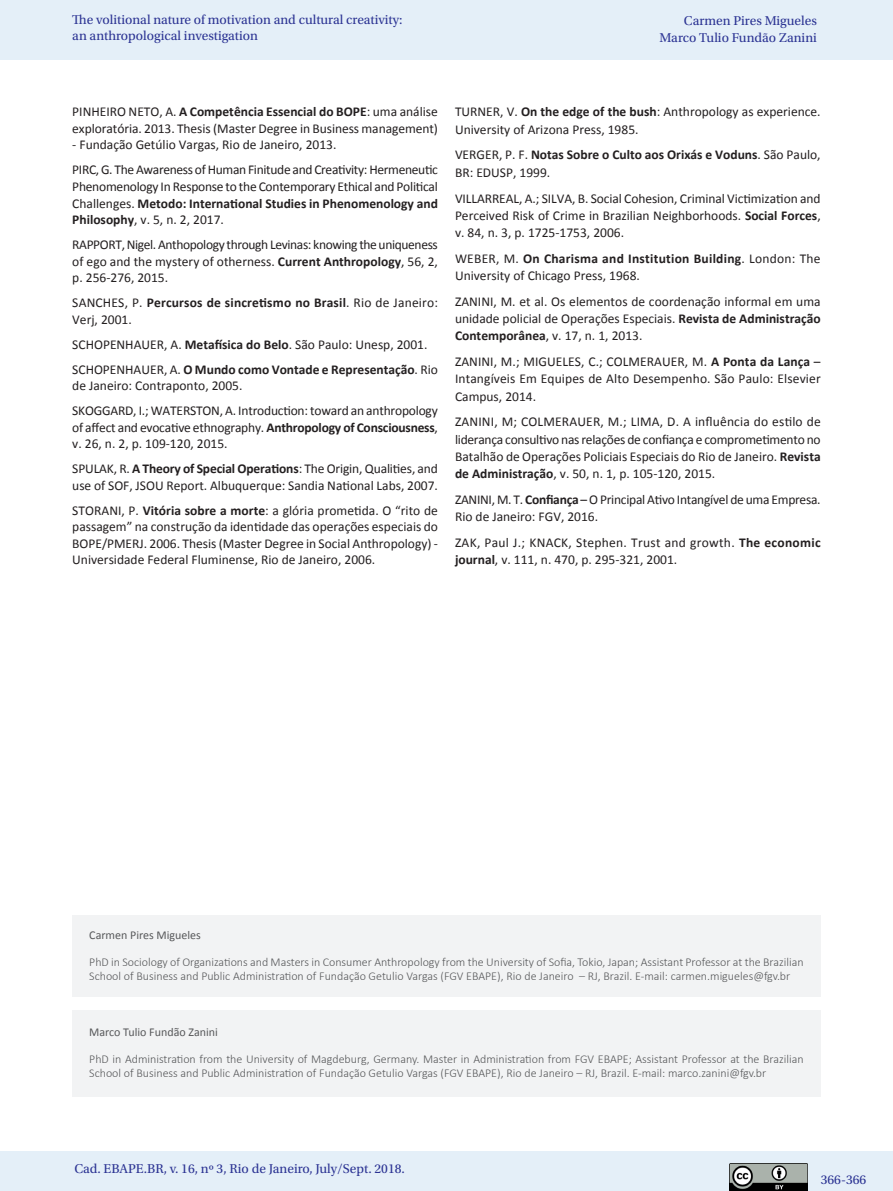
<style>
.page{position:relative;width:893px;height:1191px;background:#fff}
.page>*{position:absolute;margin:0;border:0;box-sizing:border-box;transform-origin:0 0}
.Referencias{font:13.5px/16.5px "Calibri";color:#231f20;text-align:justify}
.t1{font:13.5px/16.5px "Utopia Std";color:#2b3393}
.Referencias-2{font:13.5px/17.2px "Calibri";letter-spacing:.02em;color:#231f20}
.Referencias-3{font:13.5px/17.2px "Calibri";letter-spacing:-.02em;color:#231f20}
._06_3_nota_de_fim_au{font:300 12px/14.4px "Calibri";color:#57585a}
._06_3_nota_de_fim_au-2{font:12px "Calibri";color:#57585a}
.s1{font-weight:700}
</style>
<div class="page">
<div style="left:0;top:1151px;width:893px;height:40px;background:#e4eff8"></div>
<img style="left:730px;top:1163px;width:77px;height:27px">
<div style="left:0;top:0;width:893px;height:60px;background:#e4eff8"></div>
<div style="left:72px;top:915px;width:749px;height:182px;background:#f2f3f4"></div>
<div style="left:72px;top:997px;width:749px;height:13px;background:#fff"></div>
<p class="t1" style="left:72px;top:11px;width:332px">The volitional nature of motivation and cultural creativity: an anthropological investigation</p>
<p class="t1" style="left:659px;top:13px;width:159px;text-align:right">Carmen Pires Migueles<br>Marco Tulio Fundão Zanini</p>
<p class="Referencias" style="left:72px;top:104px;width:367px">PINHEIRO NETO, A. <span class="s1">A Competência Essencial do BOPE</span>: uma análise exploratória. 2013. Thesis (Master Degree in Business management)</p>
<p class="Referencias" style="left:72px;top:137px;width:266px">- Fundação Getúlio Vargas, Rio de Janeiro, 2013.</p>
<p class="Referencias" style="left:72px;top:162px;width:367px">PIRC, G. The Awareness of Human Finitude and Creativity: Hermeneutic Phenomenology In Response to the Contemporary Ethical and Political Challenges. <span class="s1">Metodo: International Studies in Phenomenology and Philosophy</span>, v. 5, n. 2, 2017.</p>
<p class="Referencias" style="left:72px;top:236px;width:367px">RAPPORT, Nigel. Anthopology through Levinas: knowing the uniqueness of ego and the mystery of otherness. <span class="s1">Current Anthropology</span>, 56, 2, p. 256-276, 2015.</p>
<p class="Referencias" style="left:72px;top:294px;width:367px">SANCHES, P. <span class="s1">Percursos de sincretismo no Brasil</span>. Rio de Janeiro:<br>Verj, 2001.</p>
<p class="Referencias" style="left:72px;top:336px;width:357px">SCHOPENHAUER, A. <span class="s1">Metafísica do Belo</span>. São Paulo: Unesp, 2001.</p>
<p class="Referencias" style="left:72px;top:361px;width:367px">SCHOPENHAUER, A. <span class="s1">O Mundo como Vontade e Representação</span>. Rio de Janeiro: Contraponto, 2005.</p>
<p class="Referencias" style="left:72px;top:402px;width:367px">SKOGGARD, I.; WATERSTON, A. Introduction: toward an anthropology of affect and evocative ethnography. <span class="s1">Anthropology of Consciousness</span>, v. 26, n. 2, p. 109-120, 2015.</p>
<p class="Referencias" style="left:72px;top:460px;width:367px">SPULAK, R. <span class="s1">A Theory of Special Operations</span>: The Origin, Qualities, and use of SOF, JSOU Report. Albuquerque: Sandia National Labs, 2007.</p>
<p class="Referencias" style="left:72px;top:502px;width:367px">STORANI, P. <span class="s1">Vitória sobre a morte</span>: a glória prometida. O “rito de passagem” na construção da identidade das operações especiais do BOPE/PMERJ. 2006. Thesis (Master Degree in Social Anthropology) - Universidade Federal Fluminense, Rio de Janeiro, 2006.</p>
<p class="Referencias" style="left:455px;top:103px;width:367px;line-height:17.2px">TURNER, V. <span class="s1">On the edge of the bush</span>: Anthropology as experience.<br>University of Arizona Press, 1985.</p>
<p class="Referencias" style="left:455px;top:146px;width:367px;line-height:17.2px">VERGER, P. F. <span class="s1">Notas Sobre o Culto aos Orixás e Voduns</span>. São Paulo,<br>BR: EDUSP, 1999.</p>
<p class="Referencias" style="left:455px;top:189px;width:367px;line-height:17.2px">VILLARREAL, A.; SILVA, B. Social Cohesion, Criminal Victimization and Perceived Risk of Crime in Brazilian Neighborhoods. <span class="s1">Social Forces</span>, v. 84, n. 3, p. 1725-1753, 2006.</p>
<p class="Referencias" style="left:455px;top:250px;width:367px;line-height:17.2px">WEBER, M. <span class="s1">On Charisma and Institution Building</span>. London: The<br>University of Chicago Press, 1968.</p>
<p class="Referencias" style="left:455px;top:293px;width:367px;line-height:17.2px">ZANINI, M. et al. Os elementos de coordenação informal em uma unidade policial de Operações Especiais. <span class="s1">Revista de Administração Contemporânea</span>, v. 17, n. 1, 2013.</p>
<p class="Referencias" style="left:455px;top:353px;width:367px;line-height:17.2px">ZANINI, M.; MIGUELES, C.; COLMERAUER, M. <span class="s1">A Ponta da Lança</span> – Intangíveis Em Equipes de Alto Desempenho. São Paulo: Elsevier Campus, 2014.</p>
<p class="Referencias" style="left:455px;top:413px;width:367px;line-height:17.2px">ZANINI, M; COLMERAUER, M.; LIMA, D. A influência do estilo de liderança consultivo nas relações de confiança e comprometimento no Batalhão de Operações Policiais Especiais do Rio de Janeiro. <span class="s1">Revista de Administração</span>, v. 50, n. 1, p. 105-120, 2015.</p>
<p class="Referencias-3" style="left:455px;top:491px;width:367px">ZANINI, M. T. <span class="s1">Confiança</span> – O Principal Ativo Intangível de uma Empresa.<br>Rio de Janeiro: FGV, 2016.</p>
<p class="Referencias-2" style="left:455px;top:534px;width:367px">ZAK, Paul J.; KNACK, Stephen. Trust and growth. <span class="s1">The economic journal</span>, v. 111, n. 470, p. 295-321, 2001.</p>
<p class="_06_3_nota_de_fim_au-2" style="left:89px;top:927px;width:113px">Carmen Pires Migueles</p>
<p class="_06_3_nota_de_fim_au" style="left:89px;top:954px;width:716px">PhD in Sociology of Organizations and Masters in Consumer Anthropology from the University of Sofia, Tokio, Japan; Assistant Professor at the Brazilian<br>School of Business and Public Administration of Fundação Getulio Vargas (FGV EBAPE), Rio de Janeiro – RJ, Brazil. E-mail: carmen.migueles@fgv.br</p>
<p class="_06_3_nota_de_fim_au-2" style="left:89px;top:1024px;width:130px">Marco Tulio Fundão Zanini</p>
<p class="_06_3_nota_de_fim_au" style="left:89px;top:1051px;width:716px">PhD in Administration from the University of Magdeburg, Germany. Master in Administration from FGV EBAPE; Assistant Professor at the Brazilian<br>School of Business and Public Administration of Fundação Getulio Vargas (FGV EBAPE), Rio de Janeiro – RJ, Brazil. E-mail: marco.zanini@fgv.br</p>
<p class="t1" style="left:74px;top:1160px;width:332px">Cad. EBAPE.BR, v. 16, nº 3, Rio de Janeiro, July/Sept. 2018.</p>
<p class="t1" style="left:821px;top:1171px;width:47px">366-366</p>
</div>
